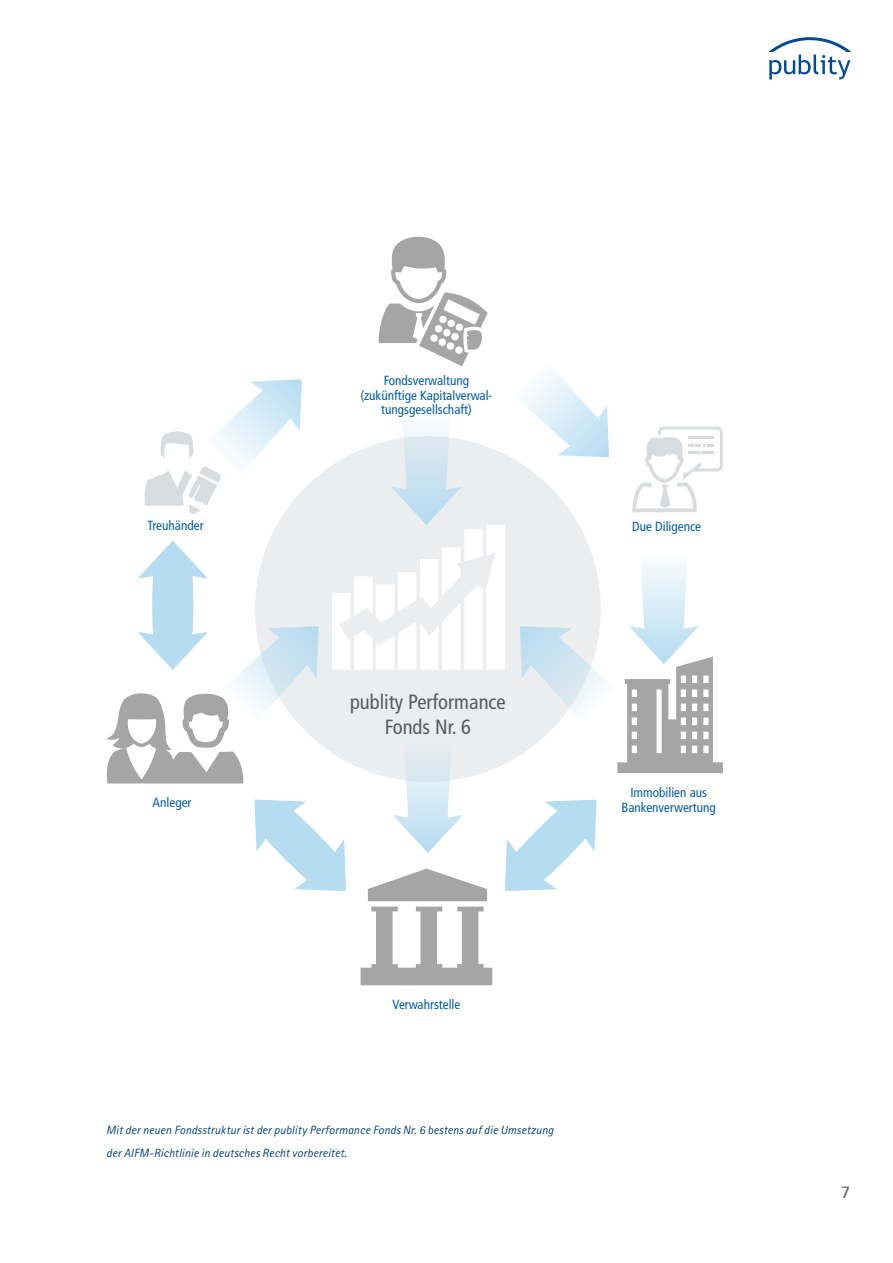
<style>
.page{position:relative;width:893px;height:1263px;background:#fff}
.page>*{position:absolute;margin:0;border:0;box-sizing:border-box;transform-origin:0 0}
.t1{font:condensed 20.55px/24.8px "Frutiger LT Pro";color:#595c5c;text-align:center}
.t2{font:700 18px "Rotis Sans Serif Std";color:#6c6f76}
.t3{font:condensed 13.2px/14.7px "Frutiger LT Pro";color:#005eaa;text-align:center}
.t4{font:italic 12px/22.5px "Rotis Sans Serif Std";letter-spacing:.01em;color:#004179}
</style>
<div class="page">
<svg style="left:769px;top:37px;width:81px;height:43px"></svg>
<div style="left:255px;top:436px;width:346px;height:346px;background:#ebedef;border-radius:50%"></div>
<svg style="left:361px;top:869px;width:131px;height:116px"></svg>
<svg style="left:632px;top:426px;width:91px;height:86px"></svg>
<hr style="left:689px;top:437px;width:25px;height:2px;background:#d8dcdf">
<svg style="left:523px;top:371px;width:86px;height:86px"></svg>
<svg style="left:144px;top:379px;width:158px;height:135px"></svg>
<svg style="left:332px;top:425px;width:173px;height:245px"></svg>
<svg style="left:393px;top:759px;width:69px;height:94px"></svg>
<svg style="left:520px;top:555px;width:203px;height:218px"></svg>
<svg style="left:378px;top:236px;width:110px;height:130px"></svg>
<svg style="left:106px;top:540px;width:213px;height:243px"></svg>
<svg style="left:254px;top:799px;width:92px;height:92px"></svg>
<svg style="left:505px;top:799px;width:91px;height:92px"></svg>
<p class="t3" style="left:360px;top:373px;width:134px">Fondsverwaltung (zukünftige Kapitalverwal&shy;tungsgesellschaft)</p>
<p class="t3" style="left:148px;top:518px;width:58px">Treuhänder</p>
<p class="t3" style="left:632px;top:519px;width:71px">Due Diligence</p>
<h1 class="t1" style="left:350px;top:690px;width:157px">publity Performance<br>Fonds Nr. 6</h1>
<p class="t3" style="left:153px;top:795px;width:40px">Anleger</p>
<p class="t3" style="left:622px;top:785px;width:96px">Immobilien aus<br>Bankenverwertung</p>
<p class="t3" style="left:392px;top:997px;width:70px">Verwahrstelle</p>
<p class="t4" style="left:106px;top:1119px;width:449px">Mit der neuen Fondsstruktur ist der publity Performance Fonds Nr. 6 bestens auf die Umsetzung der AIFM-Richtlinie in deutsches Recht vorbereitet.</p>
<h2 class="t2" style="left:841px;top:1181px;width:11px">7</h2>
</div>
